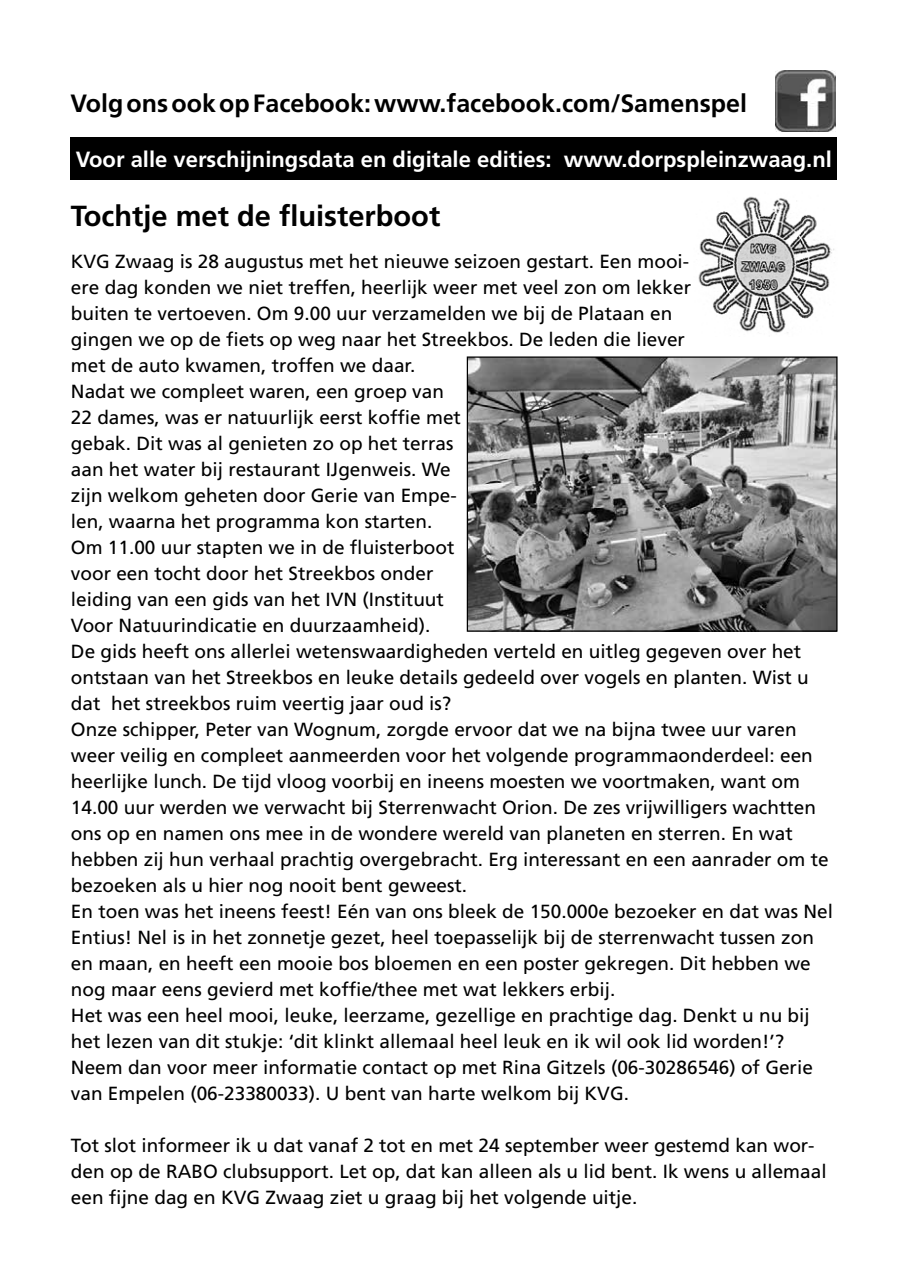
<style>
.page{position:relative;width:908px;height:1276px;background:#fff}
.page>*{position:absolute;margin:0;border:0;box-sizing:border-box;transform-origin:0 0}
.t1{font:700 29px "Frutiger";color:#000}
.t2{font:700 25px "Frutiger";color:#000}
.t3{font:700 22px "Frutiger";color:#fff}
.t4{font:19px/26px "Frutiger";color:#000}
</style>
<div class="page">
<img style="left:775px;top:71px;width:60px;height:61px">
<div style="left:71px;top:138px;width:765px;height:42px;background:#000"></div>
<img style="left:698px;top:196px;width:136px;height:137px">
<img style="left:468px;top:358px;width:367px;height:272px">
<div style="left:466px;top:356px;width:371px;height:276px;border:1px solid #000"></div>
<h2 class="t2" style="left:71px;top:88px;width:677px">Volg ons ook op Facebook: www.facebook.com/Samenspel</h2>
<p class="t3" style="left:76px;top:146px;width:757px">Voor alle verschijningsdata en digitale edities: www.dorpspleinzwaag.nl</p>
<h1 class="t1" style="left:71px;top:199px;width:371px">Tochtje met de fluisterboot</h1>
<p class="t4" style="left:71px;top:248px;width:763px">KVG Zwaag is 28 augustus met het nieuwe seizoen gestart. Een mooi-<br>ere dag konden we niet treffen, heerlijk weer met veel zon om lekker<br>buiten te vertoeven. Om 9.00 uur verzamelden we bij de Plataan en<br>gingen we op de fiets op weg naar het Streekbos. De leden die liever<br>met de auto kwamen, troffen we daar.<br>Nadat we compleet waren, een groep van<br>22 dames, was er natuurlijk eerst koffie met<br>gebak. Dit was al genieten zo op het terras<br>aan het water bij restaurant IJgenweis. We<br>zijn welkom geheten door Gerie van Empe-<br>len, waarna het programma kon starten.<br>Om 11.00 uur stapten we in de fluisterboot<br>voor een tocht door het Streekbos onder<br>leiding van een gids van het IVN (Instituut<br>Voor Natuurindicatie en duurzaamheid).<br>De gids heeft ons allerlei wetenswaardigheden verteld en uitleg gegeven over het ontstaan van het Streekbos en leuke details gedeeld over vogels en planten. Wist u dat het streekbos ruim veertig jaar oud is?<br>Onze schipper, Peter van Wognum, zorgde ervoor dat we na bijna twee uur varen weer veilig en compleet aanmeerden voor het volgende programmaonderdeel: een heerlijke lunch. De tijd vloog voorbij en ineens moesten we voortmaken, want om 14.00 uur werden we verwacht bij Sterrenwacht Orion. De zes vrijwilligers wachtten ons op en namen ons mee in de wondere wereld van planeten en sterren. En wat hebben zij hun verhaal prachtig overgebracht. Erg interessant en een aanrader om te bezoeken als u hier nog nooit bent geweest.<br>En toen was het ineens feest! Eén van ons bleek de 150.000e bezoeker en dat was Nel Entius! Nel is in het zonnetje gezet, heel toepasselijk bij de sterrenwacht tussen zon en maan, en heeft een mooie bos bloemen en een poster gekregen. Dit hebben we nog maar eens gevierd met koffie/thee met wat lekkers erbij.<br>Het was een heel mooi, leuke, leerzame, gezellige en prachtige dag. Denkt u nu bij het lezen van dit stukje: ‘dit klinkt allemaal heel leuk en ik wil ook lid worden!’?<br>Neem dan voor meer informatie contact op met Rina Gitzels (06-30286546) of Gerie van Empelen (06-23380033). U bent van harte welkom bij KVG.</p>
<p class="t4" style="left:71px;top:1132px;width:756px">Tot slot informeer ik u dat vanaf 2 tot en met 24 september weer gestemd kan wor&shy;den op de RABO clubsupport. Let op, dat kan alleen als u lid bent. Ik wens u allemaal een fijne dag en KVG Zwaag ziet u graag bij het volgende uitje.</p>
</div>
